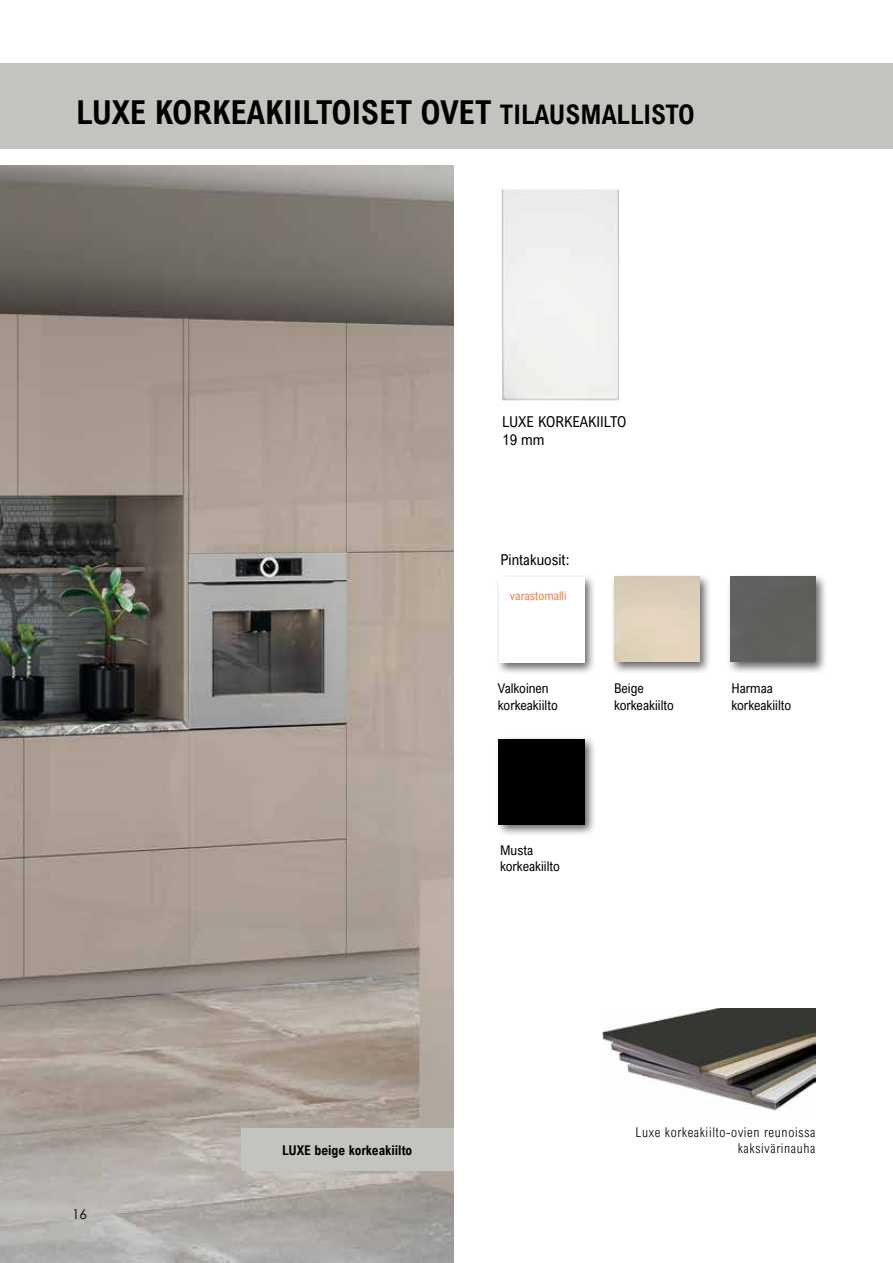
<style>
.page{position:relative;width:893px;height:1263px;background:#fff}
.page>*{position:absolute;margin:0;border:0;box-sizing:border-box;transform-origin:0 0}
.t1{font:700 33px "Arial Nova Cond";color:#000}
.t2{font:15px/18px "Arial Nova Cond";color:#000}
.t3{font:13.5px/16.2px "Arial Nova Cond";color:#000}
.t4{font:300 13.5px/16.2px "Arial Nova Cond";letter-spacing:.05em;color:#000;text-align:right}
.t5{font:700 13.5px "Arial Nova Cond";color:#000}
.t6{font:13.5px "Century Gothic";color:#000}
.t7{font:12px "Arial Nova Cond";color:#ee7d51}
.s1{font-size:27px}
</style>
<div class="page">
<div style="left:0;top:64px;width:893px;height:85px;background:#c3c4bf"></div>
<img style="left:0;top:165px;width:454px;height:1098px">
<div style="left:503px;top:191px;width:115px;height:208px;background:#f1f1ef"></div>
<div style="left:500px;top:188px;width:121px;height:214px;border:2px solid #fff"></div>
<div style="left:495px;top:574px;width:101px;height:102px;background:#000;opacity:.61"></div>
<div style="left:499px;top:578px;width:85px;height:85px;background:#fff"></div>
<div style="left:610px;top:573px;width:101px;height:101px;background:#000;opacity:.61"></div>
<img style="left:614px;top:577px;width:85px;height:85px">
<div style="left:726px;top:573px;width:102px;height:101px;background:#000;opacity:.61"></div>
<div style="left:730px;top:577px;width:85px;height:85px;background:#61605e"></div>
<div style="left:495px;top:735px;width:101px;height:102px;background:#000;opacity:.61"></div>
<div style="left:499px;top:739px;width:85px;height:85px;background:#000"></div>
<img style="left:603px;top:1009px;width:212px;height:102px">
<div style="left:241px;top:1128px;width:213px;height:43px;background:#c3c4bf"></div>
<h1 class="t1" style="left:76px;top:92px;width:620px">LUXE KORKEAKIILTOISET OVET <span class="s1">TILAUSMALLISTO</span></h1>
<p class="t2" style="left:502px;top:412px;width:126px">LUXE KORKEAKIILTO<br>19 mm</p>
<p class="t2" style="left:500px;top:551px;width:71px">Pintakuosit:</p>
<p class="t7" style="left:510px;top:589px;width:58px">varastomalli</p>
<p class="t3" style="left:498px;top:680px;width:61px">Valkoinen korkeakiilto</p>
<p class="t3" style="left:614px;top:680px;width:61px">Beige korkeakiilto</p>
<p class="t3" style="left:731px;top:680px;width:61px">Harmaa korkeakiilto</p>
<p class="t6" style="left:72px;top:1206px;width:21px">1616</p>
<p class="t3" style="left:500px;top:842px;width:61px">Musta korkeakiilto</p>
<p class="t5" style="left:282px;top:1141px;width:132px">LUXE beige korkeakiilto</p>
<p class="t4" style="left:636px;top:1123px;width:181px">Luxe korkeakiilto-ovien reunoissa kaksivärinauha</p>
</div>
